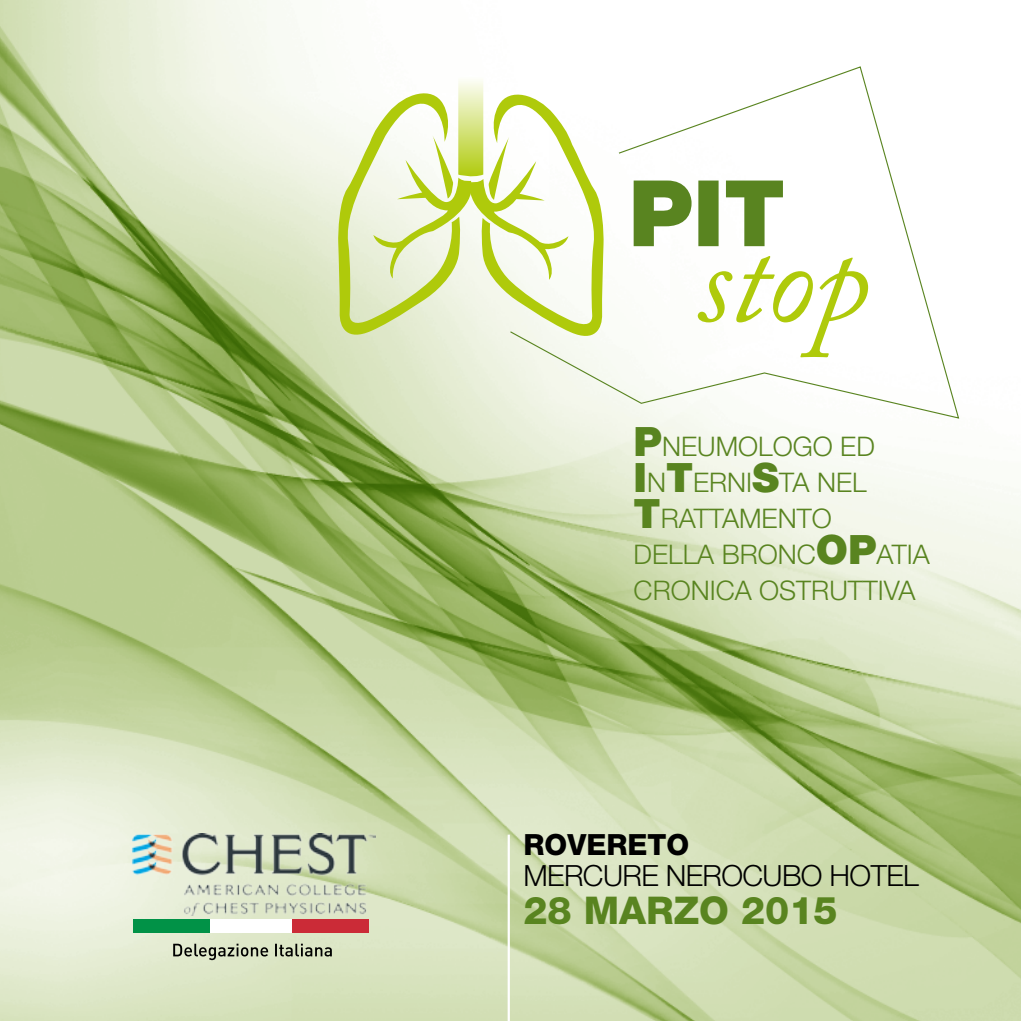
<style>
.page{position:relative;width:1021px;height:1021px;background:#fff}
.page>*{position:absolute;margin:0;border:0;box-sizing:border-box;transform-origin:0 0}
.t1{font:800 38.25px "Helvetica Neue LT Std";color:#598420}
.t2{font:300 29.25px "Helvetica Neue LT Std";letter-spacing:-.02em;color:#000}
.t3{font:800 29.25px "Helvetica Neue LT Std";color:#000}
.t4{font:300 27px/36px "Helvetica Neue LT Std";color:#598420}
.s1{font-weight:900;font-size:40.5px}
</style>
<div class="page">
<img style="left:0;top:0;width:1020px;height:1020px">
<svg style="left:173px;top:943px;width:159px;height:17px;background:#a6ad95"></svg>
<img style="left:127px;top:833px;width:248px;height:82px">
<div style="left:133px;top:919px;width:77px;height:13px;background:#019247"></div>
<div style="left:210px;top:919px;width:82px;height:13px;background:#fff"></div>
<div style="left:292px;top:919px;width:77px;height:13px;background:#cb2b37"></div>
<svg style="left:509px;top:66px;width:451px;height:353px"></svg>
<hr style="left:507px;top:834px;width:3px;height:186px;background:#fff">
<svg style="left:338px;top:75px;width:266px;height:267px"></svg>
<p class="t4" style="left:633px;top:428px;width:297px"><span class="s1">P</span>NEUMOLOGO ED<br><span class="s1">I</span>N<span class="s1">T</span>ERNI<span class="s1">S</span>TA NEL<br><span class="s1">T</span>RATTAMENTO<br>DELLA BRONC<span class="s1">OP</span>ATIA<br>CRONICA OSTRUTTIVA</p>
<p class="t3" style="left:523px;top:826px;width:167px">ROVERETO</p>
<p class="t2" style="left:523px;top:857px;width:397px">MERCURE NEROCUBO HOTEL</p>
<h1 class="t1" style="left:523px;top:888px;width:315px">28 MARZO 2015</h1>
</div>
